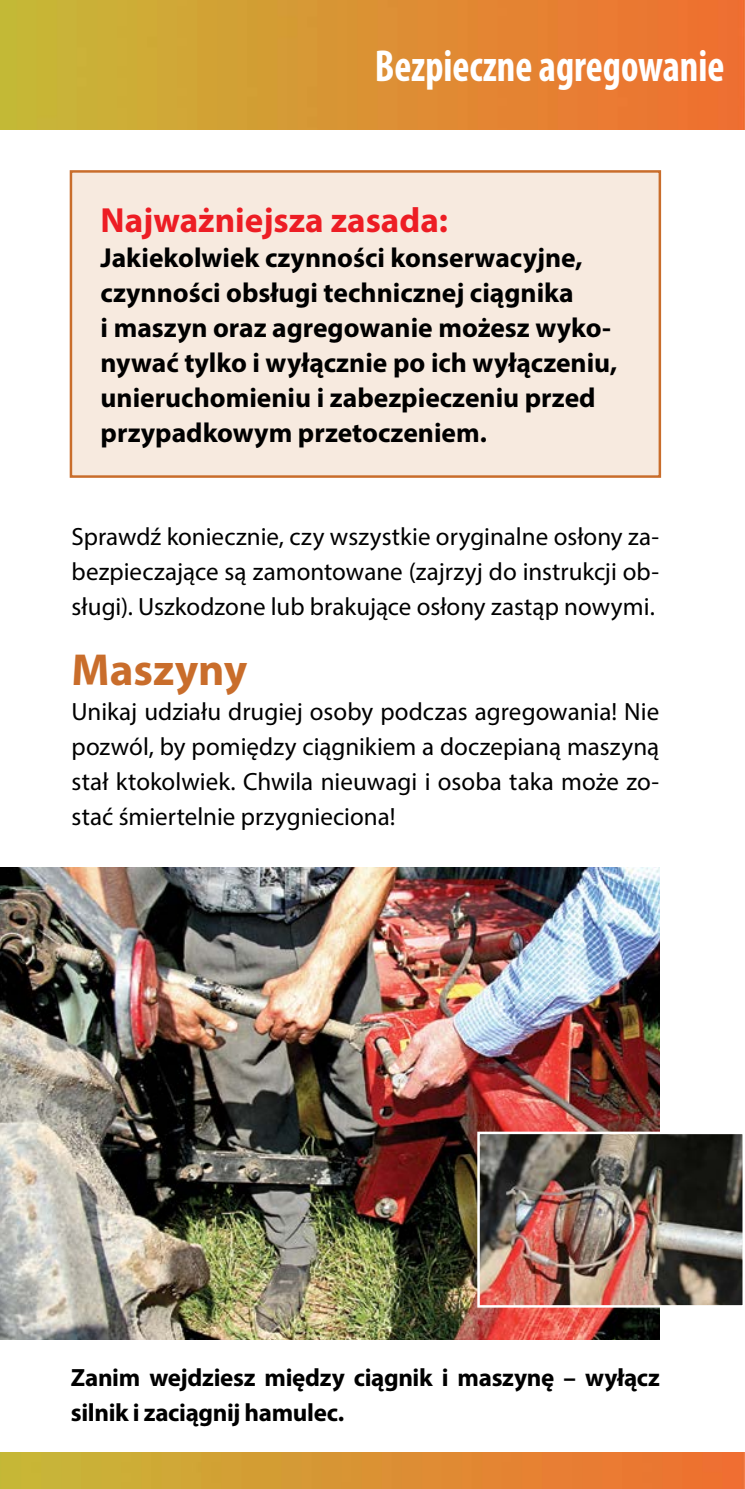
<style>
.page{position:relative;width:745px;height:1489px;background:#fff}
.page>*{position:absolute;margin:0;border:0;box-sizing:border-box;transform-origin:0 0}
.t1{font:700 condensed 45px "Myriad Pro";color:#fff;scale:.9 1}
.t2{font:700 45px "Myriad Pro";color:#c96d2b}
.t3{font:700 35px "Myriad Pro";color:#ed1d24}
.t4{font:700 27.5px/35px "Myriad Pro";color:#000}
.t5{font:25px/35px "Myriad Pro";color:#000;text-align:justify}
.t6{font:700 25px/35px "Myriad Pro";letter-spacing:-.015em;color:#000}
</style>
<div class="page">
<img style="left:0;top:1452px;width:744px;height:36px">
<img style="left:0;top:0;width:744px;height:129px">
<div style="left:71px;top:171px;width:588px;height:305px;background:#f7eadf"></div>
<div style="left:70px;top:170px;width:590px;height:308px;border:2px solid #c96d2b"></div>
<img style="left:0;top:867px;width:659px;height:472px">
<img style="left:480px;top:1134px;width:261px;height:170px">
<div style="left:477px;top:1131px;width:267px;height:176px;border:2px solid #fff"></div>
<h1 class="t1" style="left:374px;top:38px;width:389px">Bezpieczne agregowanie</h1>
<h2 class="t3" style="left:100px;top:197px;width:348px">Najważniejsza zasada:</h2>
<p class="t4" style="left:100px;top:239px;width:518px">Jakiekolwiek czynności konserwacyjne, czynności obsługi technicznej ciągnika<br>i maszyn oraz agregowanie możesz wyko&shy;nywać tylko i wyłącznie po ich wyłączeniu, unieruchomieniu i zabezpieczeniu przed przypadkowym przetoczeniem.</p>
<p class="t5" style="left:71px;top:519px;width:588px">Sprawdź koniecznie, czy wszystkie oryginalne osłony za&shy;bezpieczające są zamontowane (zajrzyj do instrukcji ob&shy;sługi). Uszkodzone lub brakujące osłony zastąp nowymi.</p>
<h1 class="t2" style="left:71px;top:640px;width:177px">Maszyny</h1>
<p class="t5" style="left:71px;top:694px;width:588px">Unikaj udziału drugiej osoby podczas agregowania! Nie pozwól, by pomiędzy ciągnikiem a doczepianą maszyną stał ktokolwiek. Chwila nieuwagi i osoba taka może zo&shy;stać śmiertelnie przygnieciona!</p>
<p class="t6" style="left:71px;top:1358px;width:590px">Zanim wejdziesz między ciągnik i maszynę – wyłącz silnik i zaciągnij hamulec.</p>
</div>
